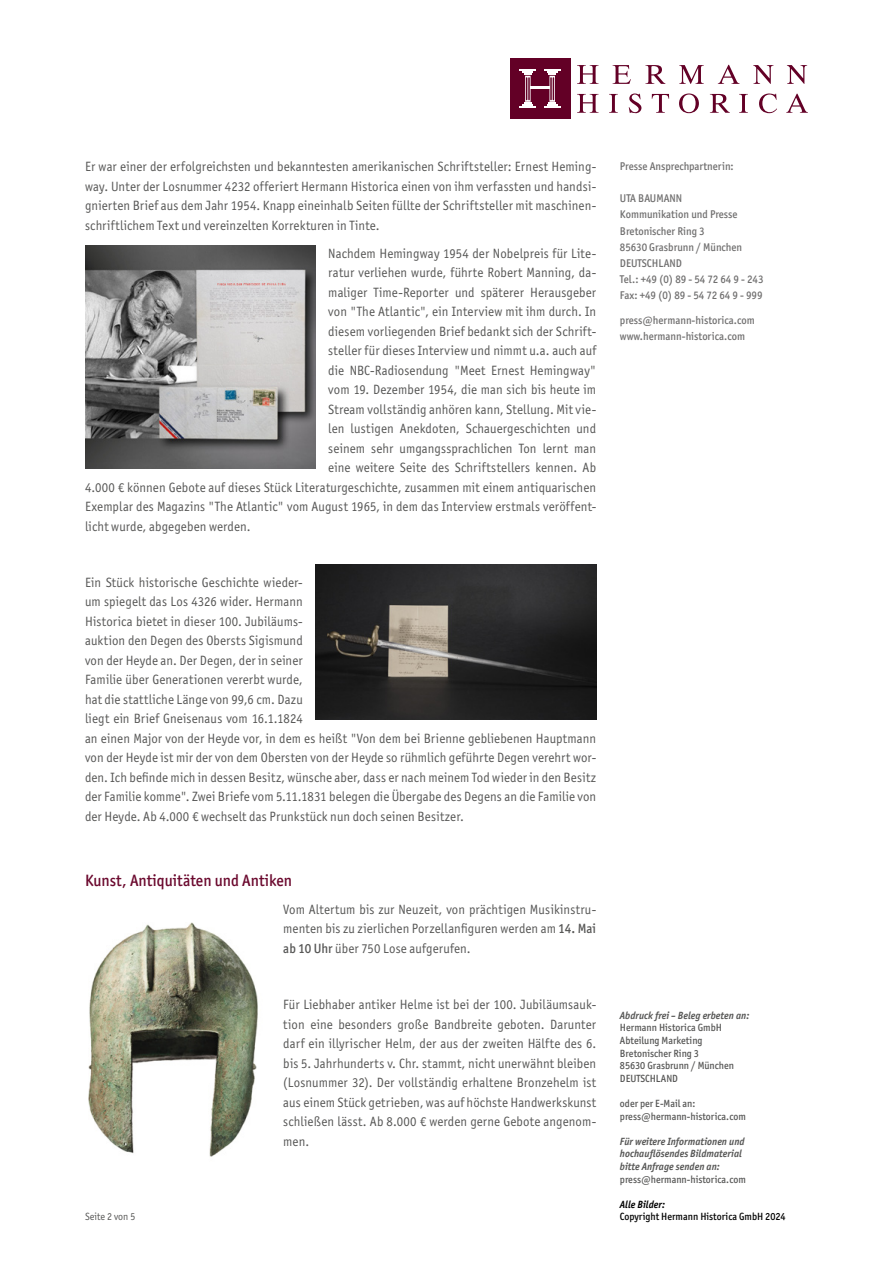
<style>
.page{position:relative;width:893px;height:1263px;background:#fff}
.page>*{position:absolute;margin:0;border:0;box-sizing:border-box;transform-origin:0 0}
.t1{font:500 16.5px "Officina Sans ITC Pro";color:#6b092e;scale:.95 1}
.t2{font:13.5px/19.5px "Officina Sans ITC Std";letter-spacing:.01em;color:#575756;text-align:justify;scale:.95 1}
.t3{font:500 11.25px/16.2px "Officina Sans ITC Pro";color:#706f6f;scale:.95 1}
.t4{font:500 10.5px/12.6px "Officina Sans ITC Pro";color:#575756;scale:.95 1}
.t5{font:italic 700 10.5px/12.6px "Officina Sans ITC Pro";color:#575756;scale:.95 1}
.t6{font:500 10.5px "Officina Sans ITC Pro";color:#000;scale:.95 1}
.t7{font:italic 700 10.5px "Officina Sans ITC Pro";color:#000;scale:.95 1}
.t8{font:10.5px "Officina Sans ITC Std";color:#575756;scale:.95 1}
.s1{font-family:"Officina Sans ITC Pro";font-weight:500}
</style>
<div class="page">
<svg style="left:577px;top:65px;width:21px;height:19px"></svg>
<svg style="left:613px;top:65px;width:18px;height:19px"></svg>
<svg style="left:645px;top:65px;width:20px;height:19px"></svg>
<svg style="left:679px;top:65px;width:25px;height:19px"></svg>
<svg style="left:718px;top:65px;width:21px;height:19px"></svg>
<svg style="left:753px;top:65px;width:20px;height:19px"></svg>
<svg style="left:787px;top:65px;width:20px;height:19px"></svg>
<svg style="left:577px;top:94px;width:21px;height:19px"></svg>
<svg style="left:609px;top:94px;width:9px;height:19px"></svg>
<svg style="left:629px;top:94px;width:12px;height:19px"></svg>
<svg style="left:652px;top:94px;width:17px;height:19px"></svg>
<svg style="left:679px;top:94px;width:20px;height:19px"></svg>
<svg style="left:710px;top:94px;width:20px;height:19px"></svg>
<svg style="left:739px;top:94px;width:9px;height:19px"></svg>
<svg style="left:759px;top:94px;width:18px;height:19px"></svg>
<svg style="left:786px;top:94px;width:22px;height:19px"></svg>
<div style="left:510px;top:58px;width:60px;height:61px;background:#630026"></div>
<hr style="left:530px;top:87px;width:20px;height:2px;background:#fff">
<svg style="left:520px;top:70px;width:16px;height:38px"></svg>
<svg style="left:544px;top:70px;width:16px;height:38px"></svg>
<img style="left:85px;top:246px;width:230px;height:222px">
<img style="left:315px;top:564px;width:281px;height:156px">
<img style="left:88px;top:923px;width:170px;height:234px">
<p class="t2" style="left:85px;top:157px;width:539px">Er war einer der erfolgreichsten und bekanntesten amerikanischen Schriftsteller: Ernest Heming&shy;way. Unter der Losnummer 4232 offeriert Hermann Historica einen von ihm verfassten und handsi&shy;gnierten Brief aus dem Jahr 1954. Knapp eineinhalb Seiten füllte der Schriftsteller mit maschinen&shy;schriftlichem Text und vereinzelten Korrekturen in Tinte.</p>
<p class="t2" style="left:328px;top:243px;width:283px">Nachdem Hemingway 1954 der Nobelpreis für Lite-</p>
<p class="t2" style="left:328px;top:263px;width:283px">ratur verliehen wurde, führte Robert Manning, da-</p>
<p class="t2" style="left:328px;top:282px;width:283px">maliger Time-Reporter und späterer Herausgeber</p>
<p class="t2" style="left:328px;top:302px;width:283px">von "The Atlantic", ein Interview mit ihm durch. In</p>
<p class="t2" style="left:328px;top:321px;width:283px">diesem vorliegenden Brief bedankt sich der Schrift-</p>
<p class="t2" style="left:328px;top:341px;width:283px">steller für dieses Interview und nimmt u.a. auch auf</p>
<p class="t2" style="left:328px;top:360px;width:283px">die NBC-Radiosendung "Meet Ernest Hemingway"</p>
<p class="t2" style="left:328px;top:380px;width:283px">vom 19. Dezember 1954, die man sich bis heute im</p>
<p class="t2" style="left:328px;top:399px;width:283px">Stream vollständig anhören kann, Stellung. Mit vie-</p>
<p class="t2" style="left:328px;top:419px;width:283px">len lustigen Anekdoten, Schauergeschichten und</p>
<p class="t2" style="left:328px;top:438px;width:283px">seinem sehr umgangssprachlichen Ton lernt man</p>
<p class="t2" style="left:328px;top:458px;width:283px">eine weitere Seite des Schriftstellers kennen. Ab</p>
<p class="t2" style="left:85px;top:477px;width:539px">4.000 € können Gebote auf dieses Stück Literaturgeschichte, zusammen mit einem antiquarischen</p>
<p class="t2" style="left:85px;top:497px;width:539px">Exemplar des Magazins "The Atlantic" vom August 1965, in dem das Interview erstmals veröffent-</p>
<p class="t2" style="left:85px;top:516px;width:176px">licht wurde, abgegeben werden.</p>
<p class="t2" style="left:85px;top:572px;width:540px;text-align:left">Ein Stück historische Geschichte wieder-<br>um spiegelt das Los 4326 wider. Hermann<br>Historica bietet in dieser 100. Jubiläums-<br>auktion den Degen des Obersts Sigismund<br>von der Heyde an. Der Degen, der in seiner<br>Familie über Generationen vererbt wurde,<br>hat die stattliche Länge von 99,6 cm. Dazu<br>liegt ein Brief Gneisenaus vom 16.1.1824<br>an einen Major von der Heyde vor, in dem es heißt "Von dem bei Brienne gebliebenen Hauptmann von der Heyde ist mir der von dem Obersten von der Heyde so rühmlich geführte Degen verehrt wor&shy;den. Ich befinde mich in dessen Besitz, wünsche aber, dass er nach meinem Tod wieder in den Besitz der Familie komme". Zwei Briefe vom 5.11.1831 belegen die Übergabe des Degens an die Familie von der Heyde. Ab 4.000 € wechselt das Prunkstück nun doch seinen Besitzer.</p>
<p class="t1" style="left:85px;top:870px;width:219px">Kunst, Antiquitäten und Antiken</p>
<p class="t2" style="left:283px;top:899px;width:331px">Vom Altertum bis zur Neuzeit, von prächtigen Musikinstru&shy;menten bis zu zierlichen Porzellanfiguren werden am <span class="s1">14. Mai ab 10 Uhr</span> über 750 Lose aufgerufen.</p>
<p class="t8" style="left:85px;top:1211px;width:55px">Seite 2 von 5</p>
<p class="t2" style="left:283px;top:995px;width:331px">Für Liebhaber antiker Helme ist bei der 100. Jubiläumsauk&shy;tion eine besonders große Bandbreite geboten. Darunter darf ein illyrischer Helm, der aus der zweiten Hälfte des 6. bis 5. Jahrhunderts v. Chr. stammt, nicht unerwähnt bleiben (Losnummer 32). Der vollständig erhaltene Bronzehelm ist aus einem Stück getrieben, was auf höchste Handwerkskunst schließen lässt. Ab 8.000 € werden gerne Gebote angenom&shy;men.</p>
<p class="t3" style="left:620px;top:158px;width:121px">Presse Ansprechpartnerin:</p>
<p class="t3" style="left:620px;top:190px;width:152px">UTA BAUMANN<br>Kommunikation und Presse<br>Bretonischer Ring 3<br>85630 Grasbrunn / München<br>DEUTSCHLAND<br>Tel.: +49 (0) 89 - 54 72 64 9 - 243<br>Fax: +49 (0) 89 - 54 72 64 9 - 999</p>
<p class="t3" style="left:620px;top:312px;width:143px">press@hermann-historica.com www.hermann-historica.com</p>
<p class="t5" style="left:620px;top:1009px;width:138px">Abdruck frei – Beleg erbeten an:</p>
<p class="t4" style="left:620px;top:1021px;width:122px">Hermann Historica GmbH<br>Abteilung Marketing<br>Bretonischer Ring 3<br>85630 Grasbrunn / München<br>DEUTSCHLAND</p>
<p class="t4" style="left:620px;top:1097px;width:134px">oder per E-Mail an: press@hermann-historica.com</p>
<p class="t5" style="left:620px;top:1135px;width:133px">Für weitere Informationen und hochauflösendes Bildmaterial bitte Anfrage senden an:</p>
<p class="t4" style="left:620px;top:1173px;width:134px">press@hermann-historica.com</p>
<p class="t7" style="left:620px;top:1198px;width:49px">Alle Bilder:</p>
<p class="t6" style="left:620px;top:1210px;width:176px">Copyright Hermann Historica GmbH 2024</p>
</div>
